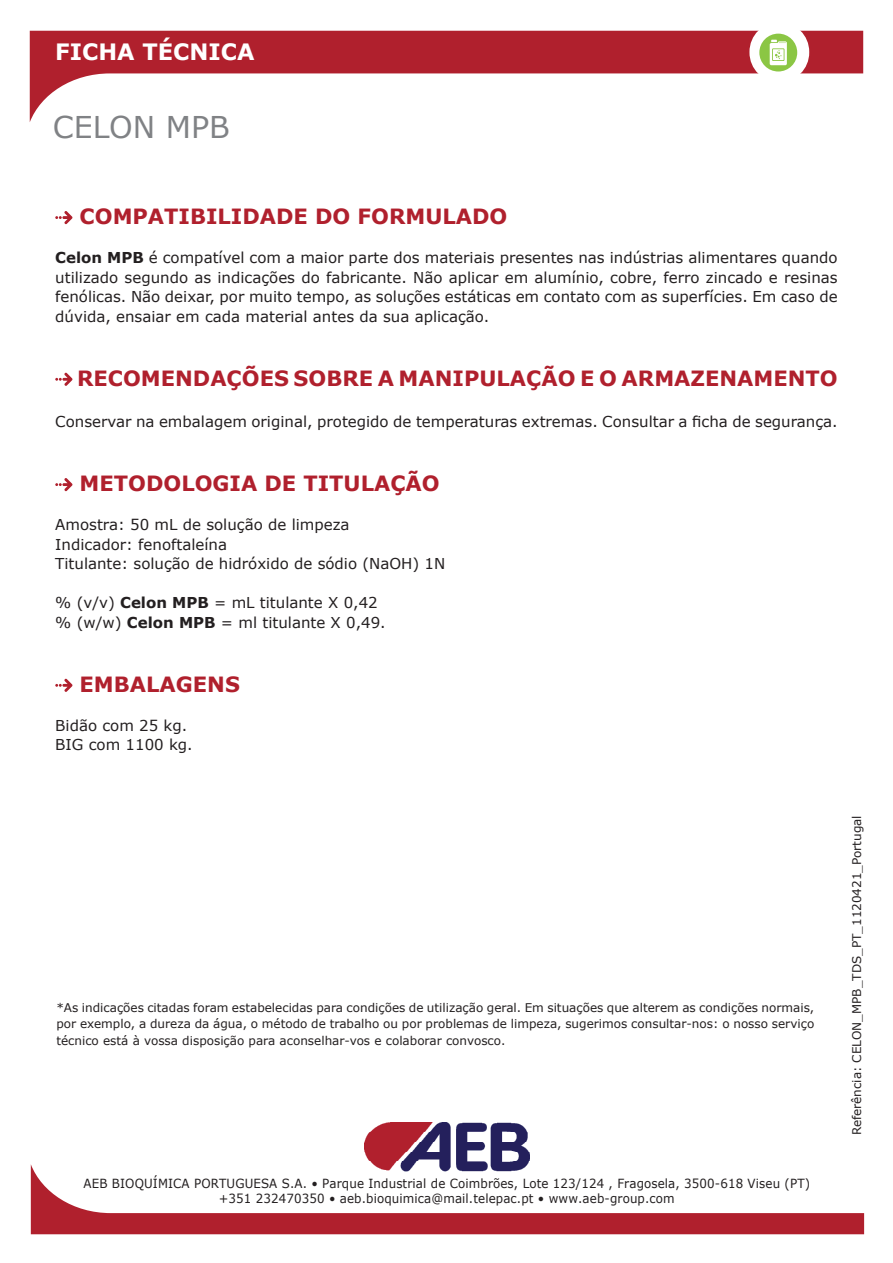
<style>
.page{position:relative;width:893px;height:1263px;background:#fff}
.page>*{position:absolute;margin:0;border:0;box-sizing:border-box;transform-origin:0 0}
.t1{font:30px "Verdana";color:#808285}
.t2{font:700 22.5px "Verdana";color:#fff}
.t3{font:700 21px "Verdana";color:#b0202d}
.t4{font:15px/19.5px "Verdana";color:#231f20}
.t5{font:12.6px/15.1px "Verdana";letter-spacing:.01em;color:#231f20;text-align:center;scale:.94 1}
.t6{font:12px/16.5px "Verdana";color:#231f20;text-align:justify}
.s1{font-weight:700}
</style>
<div class="page">
<svg style="left:31px;top:1165px;width:833px;height:69px"></svg>
<img style="left:364px;top:1122px;width:165px;height:49px">
<svg style="left:30px;top:31px;width:833px;height:91px"></svg>
<div style="left:749px;top:22px;width:60px;height:60px;background:#fff;border-radius:30px"></div>
<div style="left:759px;top:34px;width:38px;height:38px;background:#8bc644;border-radius:50%"></div>
<svg style="left:770px;top:40px;width:17px;height:25px"></svg>
<svg style="left:55px;top:211px;width:17px;height:13px"></svg>
<svg style="left:55px;top:373px;width:17px;height:13px"></svg>
<svg style="left:55px;top:478px;width:17px;height:13px"></svg>
<svg style="left:55px;top:679px;width:17px;height:13px"></svg>
<h2 class="t2" style="left:55px;top:35px;width:201px">FICHA TÉCNICA</h2>
<h1 class="t1" style="left:53px;top:107px;width:178px">CELON MPB</h1>
<h3 class="t3" style="left:80px;top:202px;width:429px">COMPATIBILIDADE DO FORMULADO</h3>
<p class="t4" style="left:55px;top:248px;width:784px;text-align:justify"><span class="s1">Celon MPB</span> é compatível com a maior parte dos materiais presentes nas indústrias alimentares quando utilizado segundo as indicações do fabricante. Não aplicar em alumínio, cobre, ferro zincado e resinas fenólicas. Não deixar, por muito tempo, as soluções estáticas em contato com as superfícies. Em caso de dúvida, ensaiar em cada material antes da sua aplicação.</p>
<h3 class="t3" style="left:77px;top:363px;width:762px">RECOMENDAÇÕES SOBRE A MANIPULAÇÃO E O ARMAZENAMENTO</h3>
<p class="t4" style="left:55px;top:412px;width:784px">Conservar na embalagem original, protegido de temperaturas extremas. Consultar a ficha de segurança.</p>
<h3 class="t3" style="left:80px;top:469px;width:362px">METODOLOGIA DE TITULAÇÃO</h3>
<p class="t4" style="left:55px;top:515px;width:392px">Amostra: 50 mL de solução de limpeza<br>Indicador: fenoftaleína<br>Titulante: solução de hidróxido de sódio (NaOH) 1N</p>
<p class="t4" style="left:55px;top:593px;width:332px">% (v/v) <span class="s1">Celon MPB</span> = mL titulante X 0,42 % (w/w) <span class="s1">Celon MPB</span> = ml titulante X 0,49.</p>
<h3 class="t3" style="left:80px;top:669px;width:162px">EMBALAGENS</h3>
<p class="t4" style="left:55px;top:715px;width:139px">Bidão com 25 kg.<br>BIG com 1100 kg.</p>
<p class="t6" style="left:56px;top:999px;width:759px">*As indicações citadas foram estabelecidas para condições de utilização geral. Em situações que alterem as condições normais, por exemplo, a dureza da água, o método de trabalho ou por problemas de limpeza, sugerimos consultar-nos: o nosso serviço técnico está à vossa disposição para aconselhar-vos e colaborar convosco.</p>
<p class="t5" style="left:84px;top:1175px;width:774px">AEB BIOQUÍMICA PORTUGUESA S.A. • Parque Industrial de Coimbrões, Lote 123/124 , Fragosela, 3500-618 Viseu (PT) +351 232470350 • aeb.bioquimica@mail.telepac.pt • www.aeb-group.com</p>
<p class="t6" style="left:848px;top:1135px;width:322px;rotate:-90deg">Referência: CELON_MPB_TDS_PT_1120421_Portugal</p>
</div>
